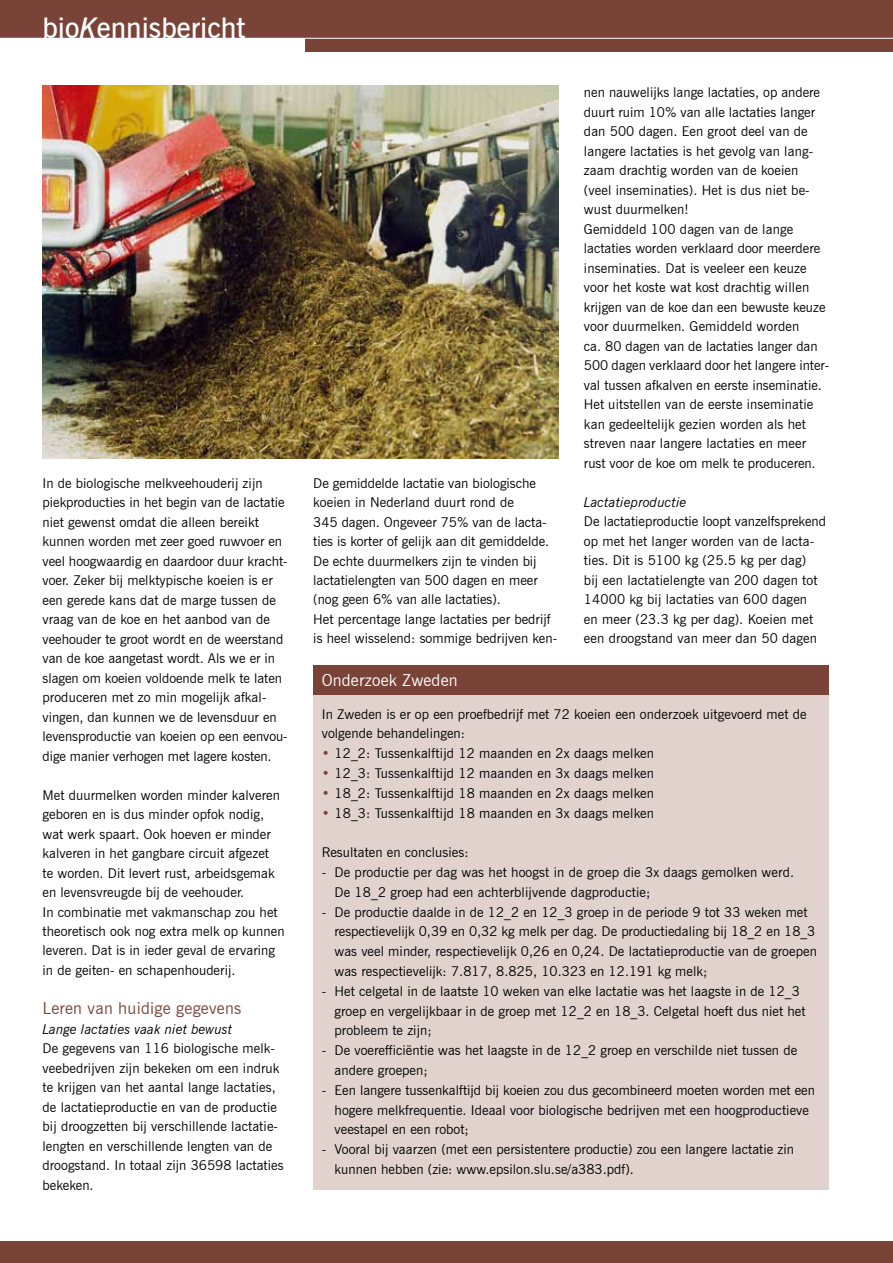
<style>
.page{position:relative;width:893px;height:1263px;background:#fff}
.page>*{position:absolute;margin:0;border:0;box-sizing:border-box;transform-origin:0 0}
.t1{font:600 28.5px "News Gothic BT";color:#fff}
.t2{font:16.5px "News Gothic BT";letter-spacing:.015em;color:#7a4338}
.t3{font:16.5px "News Gothic BT";letter-spacing:.01em;color:#fff}
.t4{font:13.5px/19.5px "News Gothic BT";letter-spacing:.005em;color:#000}
.t5{font:italic 13.5px "News Gothic BT";color:#000}
.s1{font-style:italic}
.s2{color:#7a4338}
</style>
<div class="page">
<img style="left:43px;top:85px;width:515px;height:373px">
<div style="left:0;top:0;width:893px;height:51px;background:#7a4338"></div>
<hr style="left:0;top:38px;width:893px;height:1px;background:#fff">
<div style="left:0;top:1242px;width:893px;height:21px;background:#7a4338"></div>
<div style="left:0;top:38px;width:304px;height:24px;background:#fff"></div>
<div style="left:313px;top:694px;width:516px;height:496px;background:#e1d2cd"></div>
<div style="left:313px;top:665px;width:516px;height:30px;background:#7a4338"></div>
<h1 class="t1" style="left:43px;top:11px;width:205px">bio<span class="s1">K</span>ennisbericht</h1>
<p class="t4" style="left:43px;top:473px;width:247px">In de biologische melkveehouderij zijn piekproducties in het begin van de lactatie niet gewenst omdat die alleen bereikt kunnen worden met zeer goed ruwvoer en veel hoogwaardig en daardoor duur kracht&shy;voer. Zeker bij melktypische koeien is er een gerede kans dat de marge tussen de vraag van de koe en het aanbod van de veehouder te groot wordt en de weerstand van de koe aangetast wordt. Als we er in slagen om koeien voldoende melk te laten produceren met zo min mogelijk afkal&shy;vingen, dan kunnen we de levensduur en levensproductie van koeien op een eenvou&shy;dige manier verhogen met lagere kosten.</p>
<p class="t4" style="left:43px;top:785px;width:244px">Met duurmelken worden minder kalveren geboren en is dus minder opfok nodig, wat werk spaart. Ook hoeven er minder kalveren in het gangbare circuit afgezet<br>te worden. Dit levert rust, arbeidsgemak en levensvreugde bij de veehouder.<br>In combinatie met vakmanschap zou het theoretisch ook nog extra melk op kunnen leveren. Dat is in ieder geval de ervaring in de geiten- en schapenhouderij.</p>
<p class="t2" style="left:43px;top:998px;width:200px">Leren van huidige gegevens</p>
<p class="t5" style="left:43px;top:1021px;width:191px">Lange lactaties vaak niet bewust</p>
<p class="t4" style="left:43px;top:1038px;width:243px">De gegevens van 116 biologische melk&shy;veebedrijven zijn bekeken om een indruk te krijgen van het aantal lange lactaties, de lactatieproductie en van de productie bij droogzetten bij verschillende lactatie&shy;lengten en verschillende lengten van de droogstand. In totaal zijn 36598 lactaties bekeken.</p>
<p class="t4" style="left:313px;top:473px;width:246px">De gemiddelde lactatie van biologische koeien in Nederland duurt rond de<br>345 dagen. Ongeveer 75% van de lacta&shy;ties is korter of gelijk aan dit gemiddelde.<br>De echte duurmelkers zijn te vinden bij lactatielengten van 500 dagen en meer (nog geen 6% van alle lactaties).<br>Het percentage lange lactaties per bedrijf is heel wisselend: sommige bedrijven ken-</p>
<p class="t3" style="left:322px;top:670px;width:137px">Onderzoek Zweden</p>
<p class="t4" style="left:584px;top:83px;width:247px">nen nauwelijks lange lactaties, op andere duurt ruim 10% van alle lactaties langer dan 500 dagen. Een groot deel van de langere lactaties is het gevolg van lang&shy;zaam drachtig worden van de koeien (veel inseminaties). Het is dus niet be&shy;wust duurmelken!<br>Gemiddeld 100 dagen van de lange lactaties worden verklaard door meerdere inseminaties. Dat is veeleer een keuze voor het koste wat kost drachtig willen krijgen van de koe dan een bewuste keuze voor duurmelken. Gemiddeld worden<br>ca. 80 dagen van de lactaties langer dan 500 dagen verklaard door het langere inter&shy;val tussen afkalven en eerste inseminatie.<br>Het uitstellen van de eerste inseminatie kan gedeeltelijk gezien worden als het streven naar langere lactaties en meer rust voor de koe om melk te produceren.</p>
<p class="t5" style="left:584px;top:494px;width:104px">Lactatieproductie</p>
<p class="t4" style="left:584px;top:512px;width:244px">De lactatieproductie loopt vanzelfsprekend op met het langer worden van de lacta&shy;ties. Dit is 5100 kg (25.5 kg per dag)<br>bij een lactatielengte van 200 dagen tot 14000 kg bij lactaties van 600 dagen<br>en meer (23.3 kg per dag). Koeien met een droogstand van meer dan 50 dagen</p>
<p class="t4" style="left:322px;top:704px;width:486px">In Zweden is er op een proefbedrijf met 72 koeien een onderzoek uitgevoerd met de volgende behandelingen:</p>
<p class="t4" style="left:322px;top:743px;width:334px"><span class="s2">•</span> 12_2: Tussenkalftijd 12 maanden en 2x daags melken</p>
<p class="t4" style="left:322px;top:763px;width:334px"><span class="s2">•</span> 12_3: Tussenkalftijd 12 maanden en 3x daags melken</p>
<p class="t4" style="left:322px;top:783px;width:334px"><span class="s2">•</span> 18_2: Tussenkalftijd 18 maanden en 2x daags melken</p>
<p class="t4" style="left:322px;top:803px;width:334px"><span class="s2">•</span> 18_3: Tussenkalftijd 18 maanden en 3x daags melken</p>
<p class="t4" style="left:322px;top:842px;width:148px">Resultaten en conclusies:</p>
<p class="t4" style="left:334px;top:862px;width:461px;text-indent:-13px">- De productie per dag was het hoogst in de groep die 3x daags gemolken werd.<br>De 18_2 groep had een achterblijvende dagproductie;</p>
<p class="t4" style="left:334px;top:902px;width:484px;text-indent:-13px">- De productie daalde in de 12_2 en 12_3 groep in de periode 9 tot 33 weken met respectievelijk 0,39 en 0,32 kg melk per dag. De productiedaling bij 18_2 en 18_3 was veel minder, respectievelijk 0,26 en 0,24. De lactatieproductie van de groepen was respectievelijk: 7.817, 8.825, 10.323 en 12.191 kg melk;</p>
<p class="t4" style="left:334px;top:981px;width:473px;text-indent:-13px">- Het celgetal in de laatste 10 weken van elke lactatie was het laagste in de 12_3 groep en vergelijkbaar in de groep met 12_2 en 18_3. Celgetal hoeft dus niet het probleem te zijn;</p>
<p class="t4" style="left:334px;top:1040px;width:464px;text-indent:-13px">- De voerefficiëntie was het laagste in de 12_2 groep en verschilde niet tussen de andere groepen;</p>
<p class="t4" style="left:334px;top:1080px;width:482px;text-indent:-13px">- Een langere tussenkalftijd bij koeien zou dus gecombineerd moeten worden met een hogere melkfrequentie. Ideaal voor biologische bedrijven met een hoogproductieve veestapel en een robot;</p>
<p class="t4" style="left:334px;top:1139px;width:461px;text-indent:-13px">- Vooral bij vaarzen (met een persistentere productie) zou een langere lactatie zin kunnen hebben (zie: www.epsilon.slu.se/a383.pdf).</p>
</div>
